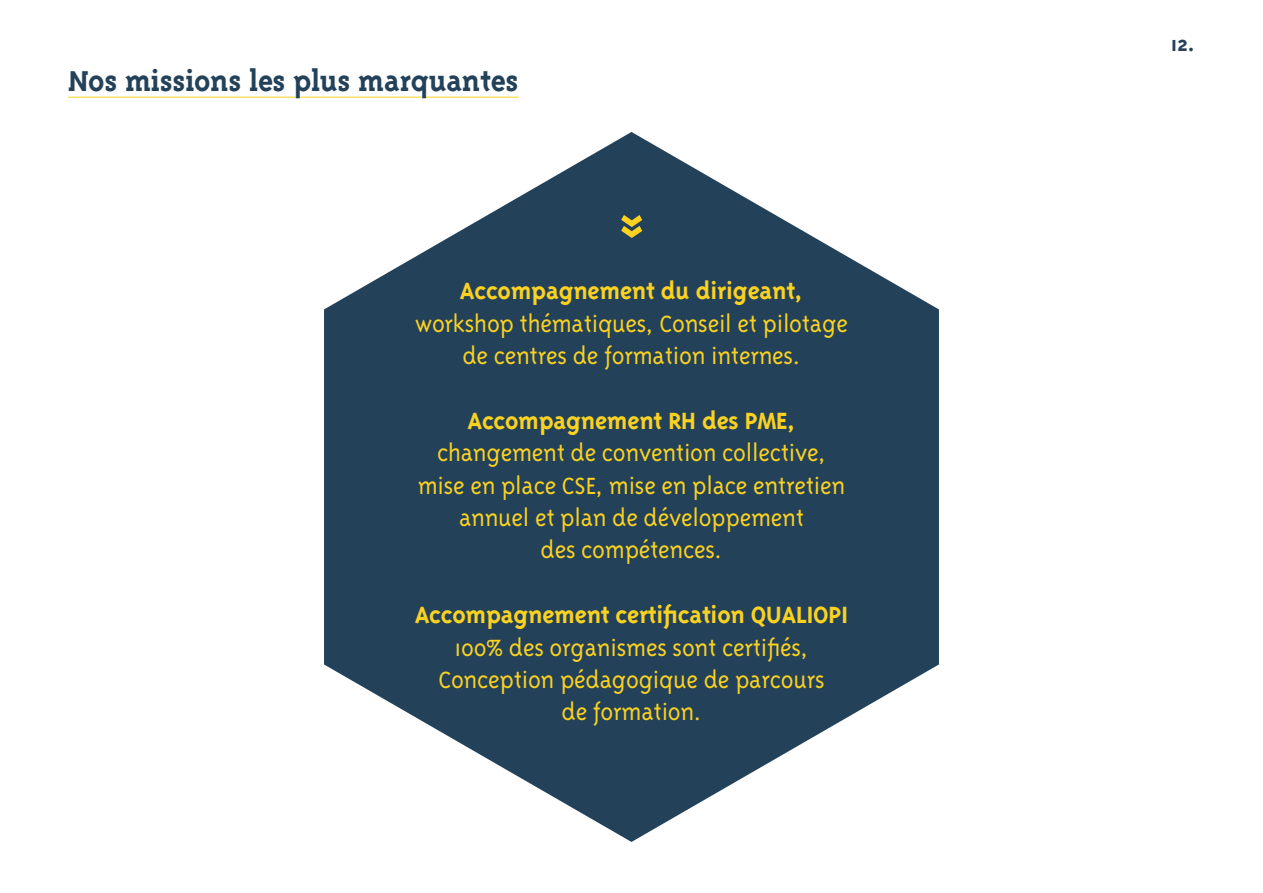
<style>
.page{position:relative;width:1263px;height:893px;background:#fff}
.page>*{position:absolute;margin:0;border:0;box-sizing:border-box;transform-origin:0 0}
.t1{font:700 54px "Triplex";color:#fcd221}
.t2{font:700 33px "Triplex Serif";letter-spacing:-.01em;color:#23425a}
.t3{font:300 27px/32.4px "Triplex";letter-spacing:-.01em;color:#fcd221;text-align:center}
.t4{font:700 27px "Triplex";letter-spacing:-.01em;color:#fcd221}
.t5{font:700 24px "Triplex";color:#23425a}
</style>
<div class="page">
<hr style="left:68px;top:97px;width:451px;height:1px;background:#fcd221">
<svg style="left:324px;top:132px;width:615px;height:710px;fill:#23425a"></svg>
<p class="t2" style="left:68px;top:62px;width:452px">Nos missions les plus marquantes</p>
<h1 class="t1" style="left:663px;top:212px;width:31px;rotate:90deg">»</h1>
<p class="t4" style="left:460px;top:276px;width:345px">Accompagnement du dirigeant,</p>
<p class="t3" style="left:415px;top:307px;width:434px">workshop thématiques, Conseil et pilotage de centres de formation internes.</p>
<p class="t4" style="left:467px;top:405px;width:330px">Accompagnement RH des PME,</p>
<p class="t3" style="left:418px;top:436px;width:429px">changement de convention collective, mise en place CSE, mise en place entretien annuel et plan de développement<br>des compétences.</p>
<p class="t4" style="left:415px;top:600px;width:435px">Accompagnement certification QUALIOPI</p>
<p class="t3" style="left:438px;top:631px;width:388px">100% des organismes sont certifiés,<br>Conception pédagogique de parcours de formation.</p>
<p class="t5" style="left:1171px;top:30px;width:25px">12.</p>
</div>
